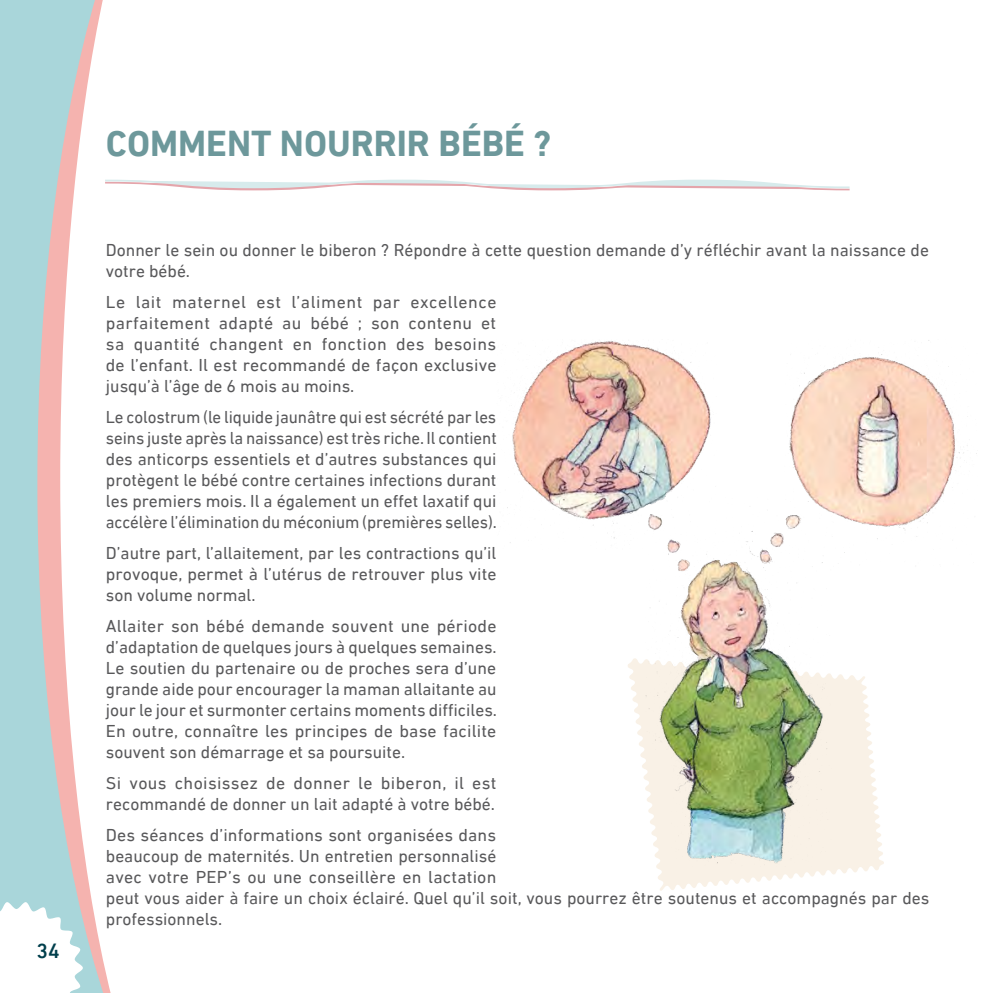
<style>
.page{position:relative;width:993px;height:993px;background:#fff}
.page>*{position:absolute;margin:0;border:0;box-sizing:border-box;transform-origin:0 0}
.H1-TITRES{font:700 36.75px "DIN Next LT Pro";color:#6d989b}
.t1{font:500 21px "DIN Next LT Pro";color:#003f4c}
.Body{font:17.5px/21px "DIN Next LT Pro";color:#58585a;text-align:justify}
</style>
<div class="page">
<svg style="left:0;top:0;width:111px;height:992px"></svg>
<svg style="left:0;top:901px;width:83px;height:91px"></svg>
<svg style="left:656px;top:865px;width:225px;height:26px"></svg>
<svg style="left:103px;top:179px;width:747px;height:12px"></svg>
<img style="left:507px;top:340px;width:470px;height:525px">
<p class="t1" style="left:36px;top:938px;width:25px">34</p>
<h1 class="H1-TITRES" style="left:106px;top:122px;width:446px">COMMENT NOURRIR BÉBÉ ?</h1>
<p class="Body" style="left:106px;top:239px;width:824px">Donner le sein ou donner le biberon ? Répondre à cette question demande d’y réfléchir avant la naissance de votre bébé.</p>
<p class="Body" style="left:106px;top:291px;width:392px">Le lait maternel est l’aliment par excellence parfaitement adapté au bébé ; son contenu et sa quantité changent en fonction des besoins de l’enfant. Il est recommandé de façon exclusive jusqu’à l’âge de 6 mois au moins.</p>
<p class="Body" style="left:106px;top:406px;width:392px">Le colostrum (le liquide jaunâtre qui est sécrété par les seins juste après la naissance) est très riche. Il contient des anticorps essentiels et d’autres substances qui protègent le bébé contre certaines infections durant les premiers mois. Il a également un effet laxatif qui accélère l’élimination du méconium (premières selles).</p>
<p class="Body" style="left:106px;top:542px;width:392px">D’autre part, l’allaitement, par les contractions qu’il provoque, permet à l’utérus de retrouver plus vite son volume normal.</p>
<p class="Body" style="left:106px;top:615px;width:392px">Allaiter son bébé demande souvent une période d’adaptation de quelques jours à quelques semaines.<br>Le soutien du partenaire ou de proches sera d’une grande aide pour encourager la maman allaitante au jour le jour et surmonter certains moments difficiles.<br>En outre, connaître les principes de base facilite souvent son démarrage et sa poursuite.</p>
<p class="Body" style="left:106px;top:772px;width:392px">Si vous choisissez de donner le biberon, il est recommandé de donner un lait adapté à votre bébé.</p>
<p class="Body" style="left:106px;top:824px;width:824px;text-align:left">Des séances d’informations sont organisées dans<br>beaucoup de maternités. Un entretien personnalisé<br>avec votre PEP’s ou une conseillère en lactation<br>peut vous aider à faire un choix éclairé. Quel qu’il soit, vous pourrez être soutenus et accompagnés par des professionnels.</p>
</div>
